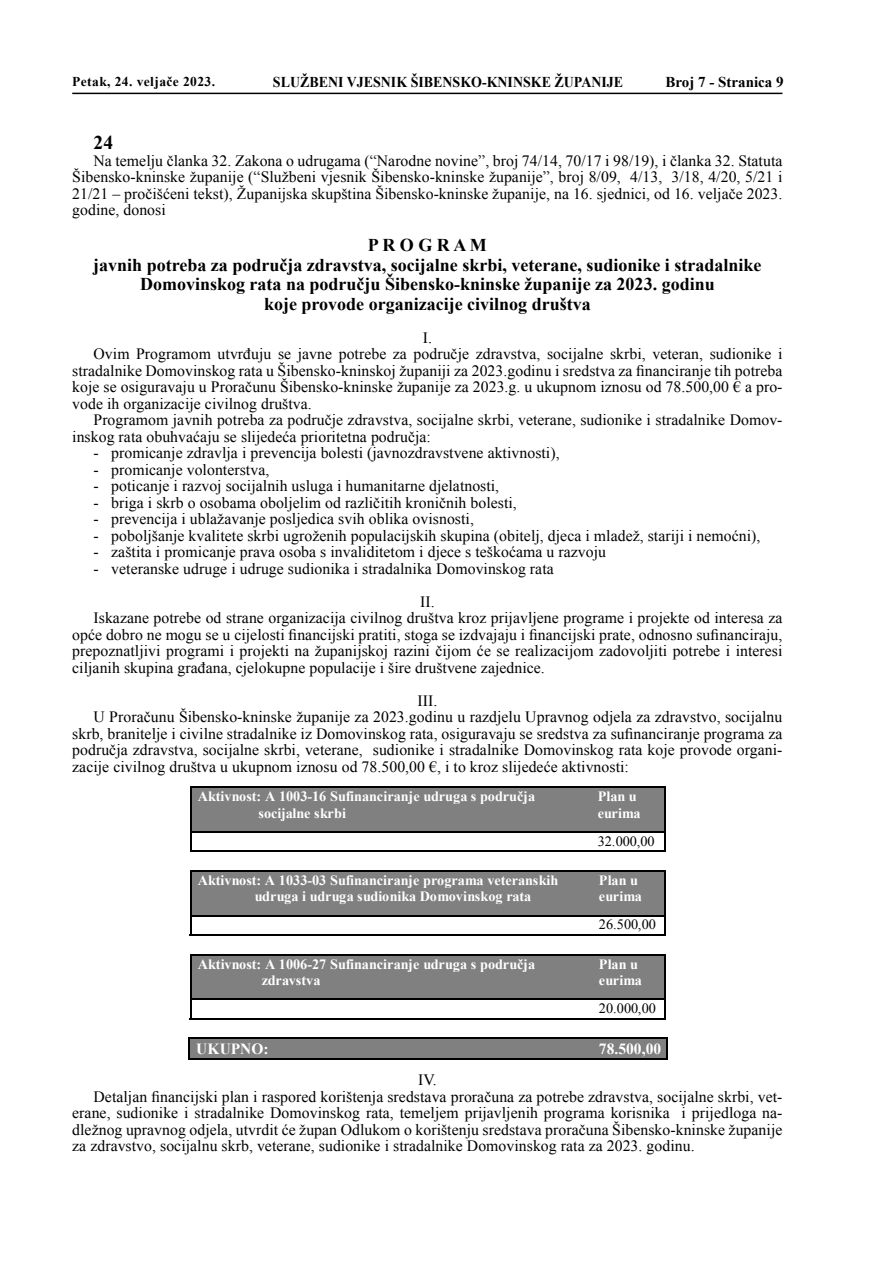
<style>
.page{position:relative;width:893px;height:1263px;background:#fff}
.page>*{position:absolute;margin:0;border:0;box-sizing:border-box;transform-origin:0 0}
.t1{font:700 19.5px "Times New Roman";color:#000}
.t2{font:700 18px/19.5px "Times New Roman";color:#000;text-align:center}
.t3{font:15.75px/16.5px "Times New Roman";letter-spacing:.005em;color:#000;text-align:justify}
.t4{font:700 15.45px "Times New Roman";color:#fff}
.t5{font:700 15px "Times New Roman";color:#000;scale:.93 1}
.t6{font:700 15px "Times New Roman";color:#000}
.t7{font:700 14.25px/16.4px "Times New Roman";color:#fff}
.t8{font:14.25px "Times New Roman";color:#000}
.t9{font:700 13.5px "Times New Roman";letter-spacing:.03em;color:#000}
.s1{font-style:inherit}
</style>
<div class="page">
<hr style="left:72px;top:93px;width:710px;height:1px;background:#000">
<div style="left:192px;top:788px;width:398px;height:43px;background:#808080"></div>
<div style="left:590px;top:788px;width:74px;height:43px;background:#808080"></div>
<hr style="left:190px;top:786px;width:474px;height:2px;background:#000">
<hr style="left:190px;top:788px;width:2px;height:43px;background:#000">
<hr style="left:664px;top:788px;width:2px;height:43px;background:#000">
<hr style="left:190px;top:831px;width:474px;height:2px;background:#000">
<svg style="left:190px;top:833px;width:2px;height:17px"></svg>
<hr style="left:190px;top:850px;width:400px;height:2px;background:#000">
<hr style="left:590px;top:850px;width:74px;height:2px;background:#000">
<svg style="left:664px;top:831px;width:2px;height:21px"></svg>
<div style="left:192px;top:872px;width:400px;height:43px;background:#808080"></div>
<div style="left:592px;top:872px;width:72px;height:43px;background:#808080"></div>
<hr style="left:190px;top:870px;width:474px;height:2px;background:#000">
<hr style="left:190px;top:872px;width:2px;height:43px;background:#000">
<hr style="left:664px;top:872px;width:2px;height:43px;background:#000">
<hr style="left:190px;top:915px;width:474px;height:1px;background:#000">
<hr style="left:190px;top:916px;width:2px;height:20px;background:#000">
<hr style="left:190px;top:934px;width:402px;height:2px;background:#000">
<hr style="left:591px;top:934px;width:73px;height:2px;background:#000">
<hr style="left:664px;top:916px;width:2px;height:20px;background:#000">
<div style="left:192px;top:956px;width:400px;height:42px;background:#808080"></div>
<div style="left:592px;top:956px;width:72px;height:42px;background:#808080"></div>
<hr style="left:190px;top:954px;width:474px;height:2px;background:#000">
<hr style="left:190px;top:956px;width:2px;height:42px;background:#000">
<hr style="left:664px;top:956px;width:2px;height:42px;background:#000">
<hr style="left:190px;top:998px;width:474px;height:2px;background:#000">
<hr style="left:190px;top:1000px;width:2px;height:20px;background:#000">
<hr style="left:190px;top:1018px;width:402px;height:2px;background:#000">
<hr style="left:591px;top:1018px;width:73px;height:2px;background:#000">
<hr style="left:664px;top:1000px;width:2px;height:20px;background:#000">
<div style="left:190px;top:1039px;width:402px;height:19px;background:#808080"></div>
<div style="left:592px;top:1039px;width:73px;height:19px;background:#808080"></div>
<hr style="left:188px;top:1037px;width:477px;height:2px;background:#000">
<hr style="left:188px;top:1039px;width:2px;height:21px;background:#000">
<hr style="left:188px;top:1058px;width:404px;height:2px;background:#000">
<hr style="left:591px;top:1058px;width:74px;height:2px;background:#000">
<hr style="left:665px;top:1039px;width:2px;height:21px;background:#000">
<p class="t9" style="left:72px;top:73px;width:144px">Petak, 24. veljače 2023.</p>
<p class="t5" style="left:273px;top:73px;width:378px">SLUŽBENI VJESNIK ŠIBENSKO-KNINSKE ŽUPANIJE</p>
<p class="t6" style="left:665px;top:73px;width:120px">Broj 7 - Stranica 9</p>
<p class="t1" style="left:94px;top:132px;width:21px">24</p>
<p class="t3" style="left:72px;top:152px;width:712px;text-indent:21px">Na temelju članka 32. Zakona o udrugama (“Narodne novine”, broj 74/14, 70/17 i 98/19), i članka 32. Statuta Šibensko-kninske županije (“Službeni vjesnik Šibensko-kninske županije”, broj 8/09, 4/13, 3/18, 4/20, 5/21 i 21/21 – pročišćeni tekst), Županijska skupština Šibensko-kninske županije, na 16. sjednici, od 16. veljače 2023. godine, donosi</p>
<p class="t2" style="left:93px;top:236px;width:670px">P R O G R A M<br>javnih potreba za područja zdravstva, socijalne skrbi, veterane, sudionike i stradalnike Domovinskog rata na području Šibensko-kninske županije za 2023. godinu<br>koje provode organizacije civilnog društva</p>
<p class="t3" style="left:423px;top:329px;width:11px">I.</p>
<p class="t3" style="left:94px;top:346px;width:690px">Ovim Programom utvrđuju se javne potrebe za područje zdravstva, socijalne skrbi, veteran, sudionike i</p>
<p class="t3" style="left:72px;top:362px;width:712px">stradalnike Domovinskog rata u Šibensko-kninskoj županiji za 2023.godinu i sredstva za financiranje tih potreba</p>
<p class="t3" style="left:72px;top:379px;width:712px">koje se osiguravaju u Proračunu Šibensko-kninske županije za 2023.g. u ukupnom iznosu od 78.500,00 € a pro-</p>
<p class="t3" style="left:72px;top:395px;width:241px">vode ih organizacije civilnog društva.</p>
<p class="t3" style="left:94px;top:412px;width:690px">Programom javnih potreba za područje zdravstva, socijalne skrbi, veterane, sudionike i stradalnike Domov-</p>
<p class="t3" style="left:72px;top:428px;width:360px">inskog rata obuhvaćaju se slijedeća prioritetna područja:</p>
<p class="t3" style="left:93px;top:445px;width:468px">- promicanje zdravlja i prevencija bolesti (javnozdravstvene aktivnosti),</p>
<p class="t3" style="left:93px;top:461px;width:177px">- promicanje volonterstva,</p>
<p class="t3" style="left:93px;top:478px;width:407px">- poticanje i razvoj socijalnih usluga i humanitarne djelatnosti,</p>
<p class="t3" style="left:93px;top:494px;width:425px">- briga i skrb o osobama oboljelim od različitih kroničnih bolesti,</p>
<p class="t3" style="left:93px;top:511px;width:382px">- prevencija i ublažavanje posljedica svih oblika ovisnosti,</p>
<p class="t3" style="left:93px;top:527px;width:668px">- poboljšanje kvalitete skrbi ugroženih populacijskih skupina (obitelj, djeca i mladež, stariji i nemoćni),</p>
<p class="t3" style="left:93px;top:544px;width:514px">- zaštita i promicanje prava osoba s invaliditetom i djece s teškoćama u razvoju</p>
<p class="t3" style="left:420px;top:552px;width:135px;line-height:33px;text-indent:-327px">- veteranske udruge i udruge sudionika i stradalnika Domovinskog rata<br>II.</p>
<p class="t3" style="left:72px;top:610px;width:712px;text-indent:21px">Iskazane potrebe od strane organizacija civilnog društva kroz prijavljene programe i projekte od interesa za opće dobro ne mogu se u cijelosti financijski pratiti, stoga se izdvajaju i financijski prate, odnosno sufinanciraju, prepoznatljivi programi i projekti na županijskoj razini čijom će se realizacijom zadovoljiti potrebe i interesi ciljanih skupina građana, cjelokupne populacije i šire društvene zajednice.</p>
<p class="t3" style="left:417px;top:692px;width:21px">III.</p>
<p class="t3" style="left:93px;top:709px;width:690px">U Proračunu Šibensko-kninske županije za 2023.godinu u razdjelu Upravnog odjela za zdravstvo, socijalnu</p>
<p class="t3" style="left:72px;top:725px;width:712px">skrb, branitelje i civilne stradalnike iz Domovinskog rata, osiguravaju se sredstva za sufinanciranje programa za</p>
<p class="t3" style="left:72px;top:742px;width:712px">područja zdravstva, socijalne skrbi, veterane, sudionike i stradalnike Domovinskog rata koje provode organi-</p>
<p class="t3" style="left:72px;top:758px;width:558px">zacije civilnog društva u ukupnom iznosu od 78.500,00 €, i to kroz slijedeće aktivnosti:</p>
<p class="t7" style="left:258px;top:788px;width:278px;text-indent:-61px">Aktivnost: A 1003-16 Sufinanciranje <span class="s1">udruga s područja </span>socijalne skrbi</p>
<p class="t7" style="left:598px;top:788px;width:45px">Plan u eurima</p>
<p class="t8" style="left:598px;top:833px;width:58px">32.000,00</p>
<p class="t7" style="left:255px;top:872px;width:305px;text-indent:-57px">Aktivnost: A 1033-03 Sufinanciranje programa veteranskih udruga i udruga sudionika Domovinskog rata</p>
<p class="t7" style="left:599px;top:872px;width:45px">Plan u eurima</p>
<p class="t8" style="left:599px;top:916px;width:58px">26.500,00</p>
<p class="t7" style="left:262px;top:956px;width:275px;text-indent:-64px">Aktivnost: A 1006-27 Sufinanciranje udruga s <span class="s1">područja </span>zdravstva</p>
<p class="t7" style="left:599px;top:956px;width:45px">Plan u eurima</p>
<p class="t8" style="left:599px;top:1000px;width:58px">20.000,00</p>
<p class="t4" style="left:196px;top:1040px;width:74px">UKUPNO:</p>
<p class="t4" style="left:599px;top:1040px;width:64px">78.500,00</p>
<p class="t3" style="left:418px;top:1072px;width:20px">IV.</p>
<p class="t3" style="left:93px;top:1088px;width:690px">Detaljan financijski plan i raspored korištenja sredstava proračuna za potrebe zdravstva, socijalne skrbi, vet-</p>
<p class="t3" style="left:72px;top:1105px;width:712px">erane, sudionike i stradalnike Domovinskog rata, temeljem prijavljenih programa korisnika i prijedloga na-</p>
<p class="t3" style="left:72px;top:1121px;width:712px">dležnog upravnog odjela, utvrdit će župan Odlukom o korištenju sredstava proračuna Šibensko-kninske županije</p>
<p class="t3" style="left:72px;top:1138px;width:624px">za zdravstvo, socijalnu skrb, veterane, sudionike i stradalnike Domovinskog rata za 2023. godinu.</p>
</div>
